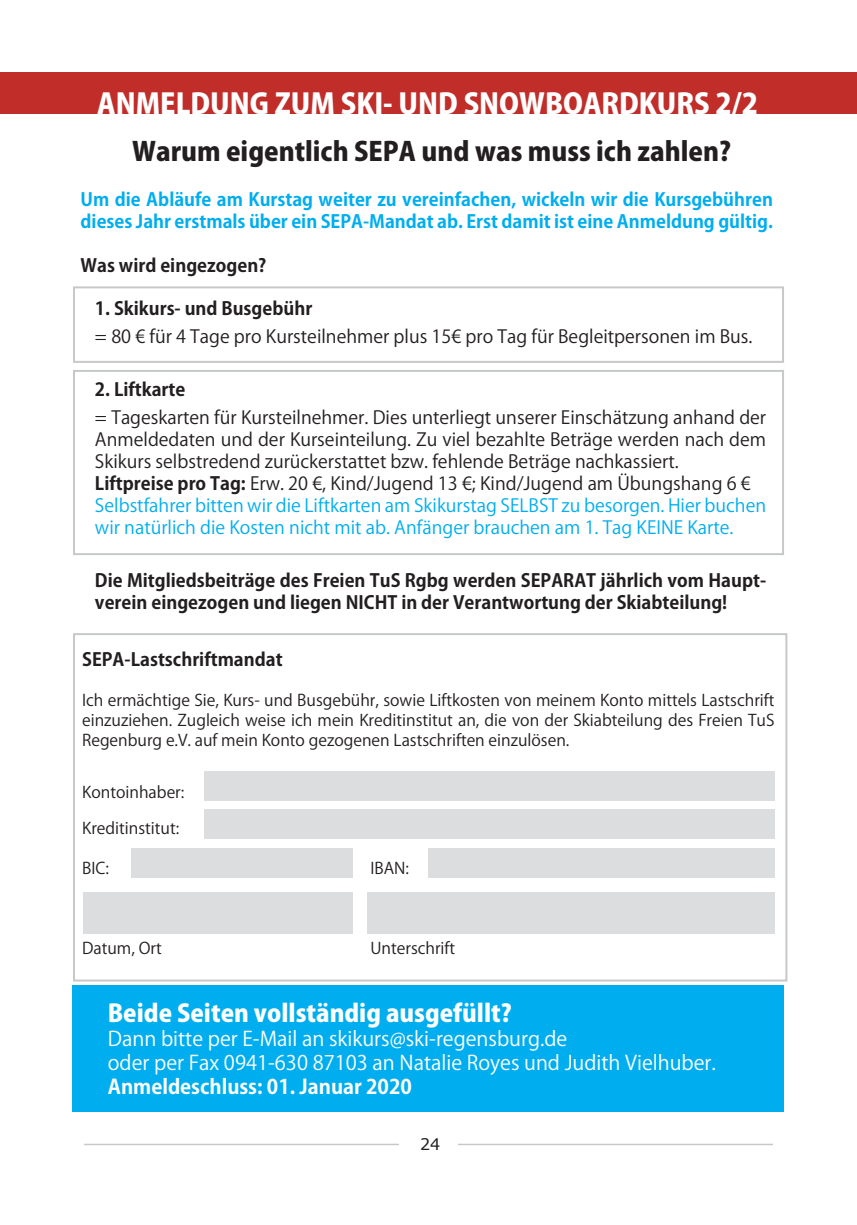
<style>
.page{position:relative;width:857px;height:1225px;background:#fff}
.page>*{position:absolute;margin:0;border:0;box-sizing:border-box;transform-origin:0 0}
.t1{font:800 28px "Ryo Gothic Plus N";color:#fff}
.t2{font:900 26px "Ryo Gothic Plus N";color:#231f20}
.t3{font:800 24px "Ryo Gothic Plus N";color:#fff}
.t4{font:20px/24px "Ryo Gothic Plus N";color:#fff}
.t5{font:700 20px "Ryo Gothic Plus N";color:#fff}
.t6{font:18px/22px "Ryo Gothic Plus N";color:#231f20}
.t7{font:700 18px/22px "Ryo Gothic Plus N";color:#231f20}
.t8{font:700 18px/22px "Ryo Gothic Plus N";color:#00aeef}
.t9{font:16px/20px "Ryo Gothic Plus N";color:#231f20;text-align:justify}
.t10{font:16px "Verdana";color:#231f20}
.s1{font-weight:700}
.s2{color:#00aeef}
</style>
<div class="page">
<div style="left:0;top:72px;width:856px;height:42px;background:#c12e2a"></div>
<hr style="left:856px;top:72px;width:1px;height:42px;background:#c12e2a">
<hr style="left:84px;top:1143px;width:315px;height:2px;background:#c7c8ca">
<hr style="left:458px;top:1143px;width:314px;height:2px;background:#c7c8ca">
<div style="left:73px;top:633px;width:714px;height:348px;background:#fff;border:2px solid #c7c8ca"></div>
<div style="left:204px;top:771px;width:570px;height:29px;background:#dcdddf"></div>
<div style="left:204px;top:809px;width:570px;height:29px;background:#dcdddf"></div>
<div style="left:131px;top:847px;width:221px;height:30px;background:#dcdddf"></div>
<div style="left:427px;top:847px;width:347px;height:30px;background:#dcdddf"></div>
<div style="left:83px;top:892px;width:269px;height:41px;background:#dcdddf"></div>
<div style="left:367px;top:892px;width:407px;height:41px;background:#dcdddf"></div>
<div style="left:72px;top:985px;width:711px;height:127px;background:#00aeef"></div>
<div style="left:73px;top:286px;width:710px;height:77px;border:2px solid #c7c8ca"></div>
<div style="left:73px;top:370px;width:710px;height:185px;border:2px solid #c7c8ca"></div>
<h1 class="t1" style="left:97px;top:85px;width:662px">ANMELDUNG ZUM SKI- UND SNOWBOARDKURS 2/2</h1>
<h2 class="t2" style="left:132px;top:135px;width:600px">Warum eigentlich SEPA und was muss ich zahlen?</h2>
<p class="t8" style="left:81px;top:190px;width:693px">Um die Abläufe am Kurstag weiter zu vereinfachen, wickeln wir die Kursgebühren dieses Jahr erstmals über ein SEPA-Mandat ab. Erst damit ist eine Anmeldung gültig.</p>
<p class="t7" style="left:81px;top:256px;width:187px">Was wird eingezogen?</p>
<p class="t7" style="left:95px;top:298px;width:219px">1. Skikurs- und Busgebühr</p>
<p class="t6" style="left:95px;top:326px;width:658px">= 80 € für 4 Tage pro Kursteilnehmer plus 15€ pro Tag für Begleitpersonen im Bus.</p>
<p class="t7" style="left:95px;top:379px;width:92px">2. Liftkarte</p>
<p class="t6" style="left:95px;top:407px;width:672px">= Tageskarten für Kursteilnehmer. Dies unterliegt unserer Einschätzung anhand der Anmeldedaten und der Kurseinteilung. Zu viel bezahlte Beträge werden nach dem Skikurs selbstredend zurückerstattet bzw. fehlende Beträge nachkassiert.<br><span class="s1">Liftpreise pro Tag:</span> Erw. 20 €, Kind/Jugend 13 €; Kind/Jugend am Übungshang 6 € <span class="s2">Selbstfahrer bitten wir die Liftkarten am Skikurstag SELBST zu besorgen. Hier buchen wir natürlich die Kosten nicht mit ab. Anfänger brauchen am 1. Tag KEINE Karte.</span></p>
<p class="t7" style="left:95px;top:570px;width:672px">Die Mitgliedsbeiträge des Freien TuS Rgbg werden SEPARAT jährlich vom Haupt&shy;verein eingezogen und liegen NICHT in der Verantwortung der Skiabteilung!</p>
<p class="t7" style="left:82px;top:649px;width:202px">SEPA-Lastschriftmandat</p>
<p class="t9" style="left:82px;top:690px;width:693px">Ich ermächtige Sie, Kurs- und Busgebühr, sowie Liftkosten von meinem Konto mittels Lastschrift einzuziehen. Zugleich weise ich mein Kreditinstitut an, die von der Skiabteilung des Freien TuS Regenburg e.V. auf mein Konto gezogenen Lastschriften einzulösen.</p>
<p class="t9" style="left:82px;top:782px;width:104px">Kontoinhaber:</p>
<p class="t9" style="left:82px;top:818px;width:98px">Kreditinstitut:</p>
<p class="t9" style="left:82px;top:858px;width:28px">BIC:</p>
<p class="t9" style="left:370px;top:858px;width:40px">IBAN:</p>
<p class="t9" style="left:82px;top:938px;width:81px">Datum, Ort</p>
<p class="t9" style="left:370px;top:938px;width:86px">Unterschrift</p>
<h3 class="t3" style="left:108px;top:997px;width:405px">Beide Seiten vollständig ausgefüllt?</h3>
<p class="t4" style="left:108px;top:1027px;width:609px">Dann bitte per E-Mail an skikurs@ski-regensburg.de<br>oder per Fax 0941-630 87103 an Natalie Royes und Judith Vielhuber.</p>
<p class="t5" style="left:108px;top:1073px;width:305px">Anmeldeschluss: 01. Januar 2020</p>
<p class="t10" style="left:420px;top:1132px;width:22px">24</p>
</div>
